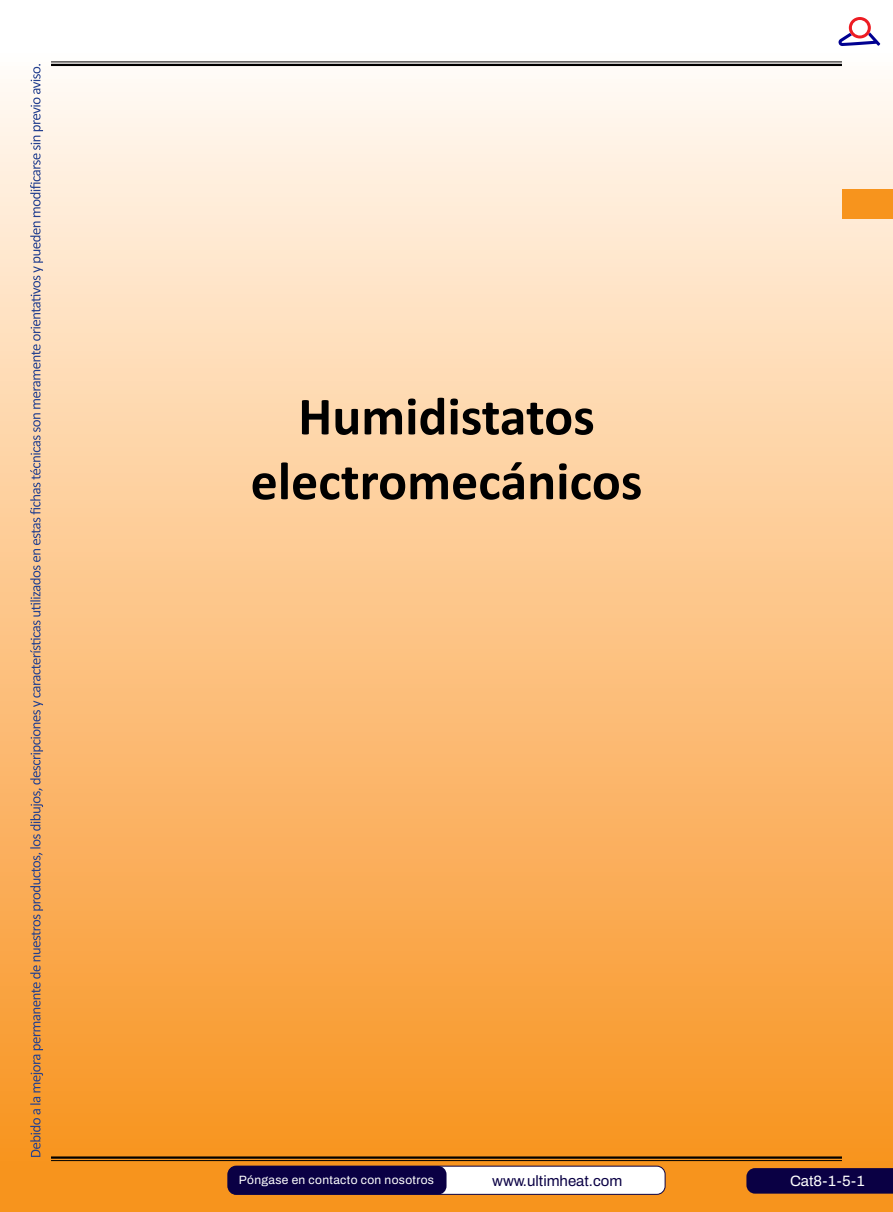
<style>
.page{position:relative;width:893px;height:1212px;background:#fff}
.page>*{position:absolute;margin:0;border:0;box-sizing:border-box;transform-origin:0 0}
.t1{font:700 54px/64.8px "Calibri";color:#000;text-align:center}
.t2{font:600 15px "Archivo";color:#0a0044}
.t3{font:600 15px "Archivo";color:#fff}
.t4{font:600 12px "Archivo";letter-spacing:.03em;color:#fff}
</style>
<div class="page">
<div style="left:0;top:0;width:893px;height:1212px;background:linear-gradient(to bottom,#fff,#f78e16)"></div>
<div style="left:842px;top:189px;width:51px;height:30px;background:#f7941d"></div>
<hr style="left:51px;top:1156px;width:791px;height:3px;background:#000">
<hr style="left:51px;top:1160px;width:791px;height:1px;background:#000">
<hr style="left:51px;top:62px;width:791px;height:1px;background:#000">
<hr style="left:51px;top:64px;width:791px;height:2px;background:#000">
<svg style="left:837px;top:17px;width:43px;height:29px"></svg>
<div style="left:228px;top:1166px;width:437px;height:28px;background:#fff;border-radius:8px"></div>
<div style="left:228px;top:1166px;width:437px;height:28px;border:1px solid #0a0044;border-radius:8px"></div>
<div style="left:228px;top:1166px;width:218px;height:28px;background:#0a0044;border-radius:9px"></div>
<div style="left:746px;top:1168px;width:147px;height:25px;background:#0a0044"></div>
<img style="left:30px;top:64px;width:13px;height:1093px">
<h1 class="t1" style="left:251px;top:384px;width:393px">Humidistatos electromecánicos</h1>
<p class="t4" style="left:239px;top:1171px;width:197px">Póngase en contacto con nosotros</p>
<p class="t2" style="left:492px;top:1169px;width:132px">www.ultimheat.com</p>
<p class="t3" style="left:790px;top:1169px;width:76px">Cat8-1-5-1</p>
</div>
